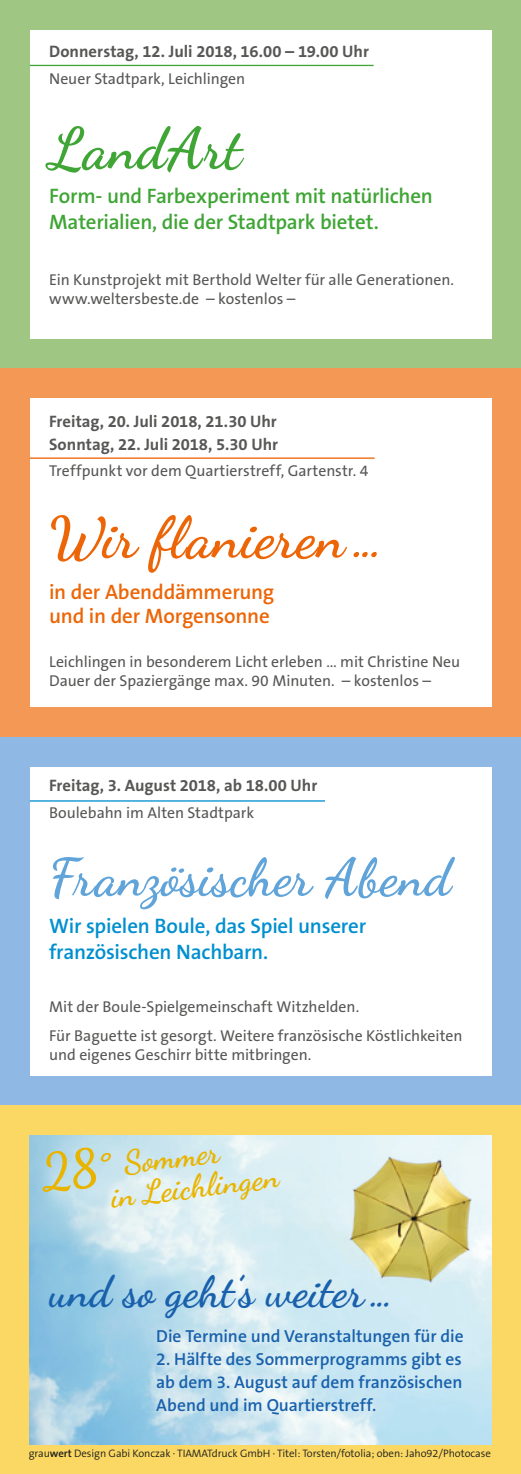
<style>
.page{position:relative;width:521px;height:1474px;background:#fff}
.page>*{position:absolute;margin:0;border:0;box-sizing:border-box;transform-origin:0 0}
.t1{font:700 57.75px "Dancing Script";letter-spacing:.005em;color:#ec6608}
.t2{font:700 57.75px "Dancing Script";letter-spacing:.01em;color:#3fa535}
.t3{font:700 52.5px "Dancing Script";letter-spacing:.005em;color:#60a4da}
.t4{font:700 43.75px "Dancing Script";letter-spacing:.01em;color:#1961ac}
.t5{font:700 32.2px/32.2px "Dancing Script";color:#e9b400}
.t6{font:600 21px/26.2px "The Sans B6";letter-spacing:-.01em;color:#3fa535}
.t7{font:600 21px/26.2px "The Sans B6";letter-spacing:-.01em;color:#008fcf}
.t8{font:600 21px/24.5px "The Sans B6";letter-spacing:-.01em;color:#ec6608}
.t9{font:600 17.5px/22.8px "The Sans B6";color:#1961ac;text-align:justify}
.t10{font:700 16.62px/22.8px "The Sans B7";color:#575756}
.t11{font:15.75px/19.2px "The Sans B5 Plain";color:#575756}
.t12{font:300 10.85px "The Sans B4";letter-spacing:-.005em;color:#1d1d1b}
.s1{font-size:50.93px}
.s2{font-family:"The Sans B6";font-weight:600}
</style>
<div class="page">
<div style="left:0;top:0;width:521px;height:368px;background:#9fc783"></div>
<div style="left:30px;top:30px;width:461px;height:309px;background:#fff"></div>
<div style="left:0;top:368px;width:521px;height:369px;background:#f49855"></div>
<div style="left:30px;top:398px;width:461px;height:309px;background:#fff"></div>
<div style="left:0;top:737px;width:521px;height:368px;background:#8fb9e4"></div>
<div style="left:30px;top:766px;width:461px;height:309px;background:#fff"></div>
<div style="left:0;top:1105px;width:521px;height:368px;background:#fad863"></div>
<img style="left:30px;top:1135px;width:461px;height:309px">
<hr style="left:30px;top:65px;width:344px;height:1px;background:#3fa535">
<hr style="left:30px;top:457px;width:345px;height:2px;background:#ec6608">
<hr style="left:30px;top:800px;width:295px;height:1px;background:#008fcf">
<p class="t10" style="left:49px;top:41px;width:321px">Donnerstag, 12. Juli 2018, 16.00 – 19.00 Uhr</p>
<p class="t11" style="left:49px;top:70px;width:198px">Neuer Stadtpark, Leichlingen</p>
<h1 class="t2" style="left:49px;top:113px;width:194px">LandArt</h1>
<h3 class="t6" style="left:49px;top:184px;width:385px">Form- und Farbexperiment mit natürlichen<br>Materialien, die der Stadtpark bietet.</h3>
<p class="t11" style="left:49px;top:271px;width:406px">Ein Kunstprojekt mit Berthold Welter für alle Generationen. www.weltersbeste.de – kostenlos –</p>
<p class="t10" style="left:49px;top:411px;width:230px">Freitag, 20. Juli 2018, 21.30 Uhr<br>Sonntag, 22. Juli 2018, 5.30 Uhr</p>
<p class="t11" style="left:49px;top:462px;width:321px">Treffpunkt vor dem Quartierstreff, Gartenstr. 4</p>
<h1 class="t1" style="left:49px;top:501px;width:336px">Wir flanieren…</h1>
<h3 class="t8" style="left:49px;top:580px;width:227px">in der Abenddämmerung und in der Morgensonne</h3>
<p class="t11" style="left:49px;top:653px;width:413px">Leichlingen in besonderem Licht erleben … mit Christine Neu<br>Dauer der Spaziergänge max. 90 Minuten. – kostenlos –</p>
<p class="t10" style="left:49px;top:775px;width:270px">Freitag, 3. August 2018, ab 18.00 Uhr</p>
<p class="t11" style="left:49px;top:803px;width:207px">Boulebahn im Alten Stadtpark</p>
<h2 class="t3" style="left:49px;top:844px;width:403px">Französischer Abend</h2>
<h3 class="t7" style="left:49px;top:914px;width:318px">Wir spielen Boule, das Spiel unserer französischen Nachbarn.</h3>
<p class="t11" style="left:49px;top:992px;width:415px;line-height:29.2px">Mit der Boule-Spielgemeinschaft Witzhelden.<br>Für Baguette ist gesorgt. Weitere französische Köstlichkeiten</p>
<p class="t11" style="left:49px;top:1046px;width:264px">und eigenes Geschirr bitte mitbringen.</p>
<h3 class="t5" style="left:105px;top:1148px;width:171px;text-indent:-67px;rotate:-7deg"><span class="s1">28°</span> Sommer<br>in Leichlingen</h3>
<h3 class="t4" style="left:49px;top:1264px;width:346px">und so geht’s weiter…</h3>
<p class="t9" style="left:156px;top:1325px;width:309px">Die Termine und Veranstaltungen für die</p>
<p class="t9" style="left:156px;top:1348px;width:308px">2. Hälfte des Sommerprogramms gibt es ab dem 3. August auf dem französischen Abend und im Quartierstreff.</p>
<p class="t12" style="left:29px;top:1447px;width:463px">grau<span class="s2">wert</span> Design Gabi Konczak ∙ TIAMATdruck GmbH ∙ Titel: Torsten/fotolia; oben: Jaho92/Photocase</p>
</div>
